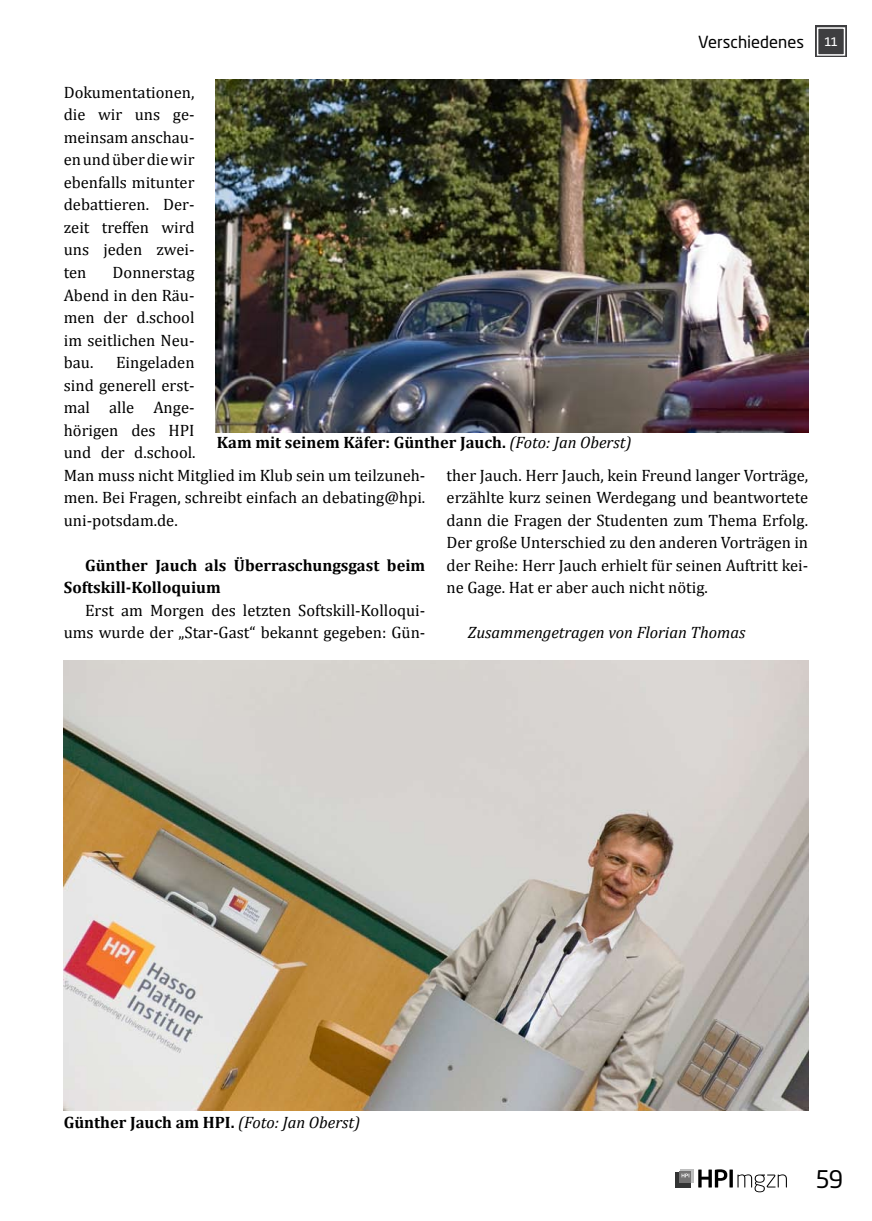
<style>
.page{position:relative;width:872px;height:1221px;background:#fff}
.page>*{position:absolute;margin:0;border:0;box-sizing:border-box;transform-origin:0 0}
.t1{font:24px "Neo Sans Std";color:#000}
.t2{font:16.5px/22.5px "Cambria";color:#000;text-align:justify}
.t3{font:700 16.5px/22.5px "Cambria";color:#000}
.t4{font:italic 16.5px "Cambria";color:#000}
.t5{font:16.5px "Neo Sans Std";color:#000}
.s1{font-family:"Consolas";font-size:13.5px;color:#fff}
.s2{font-weight:400;font-style:italic}
</style>
<div class="page">
<svg style="left:675px;top:1171px;width:16px;height:16px"></svg>
<div style="left:680px;top:1169px;width:13px;height:13px;background:#bebfbf"></div>
<svg style="left:680px;top:1171px;width:11px;height:11px"></svg>
<svg style="left:681px;top:1173px;width:8px;height:4px"></svg>
<svg style="left:698px;top:1169px;width:29px;height:18px"></svg>
<svg style="left:729px;top:1169px;width:4px;height:18px"></svg>
<svg style="left:737px;top:1174px;width:50px;height:18px"></svg>
<div style="left:815px;top:26px;width:32px;height:31px;background:#3e3e40"></div>
<div style="left:817px;top:27px;width:28px;height:29px;border:2px solid #fff"></div>
<img style="left:64px;top:660px;width:744px;height:450px">
<img style="left:216px;top:80px;width:592px;height:352px">
<p class="t5" style="left:698px;top:32px;width:142px">Verschiedenes <span class="s1">11</span></p>
<p class="t2" style="left:64px;top:81px;width:132px">Dokumentationen, die wir uns ge&shy;meinsam anschau&shy;en und über die wir ebenfalls mitunter debattieren. Der&shy;zeit treffen wird uns jeden zwei&shy;ten</p>
<p class="t2" style="left:64px;top:261px;width:132px;text-indent:49px">Donnerstag Abend in den Räu&shy;men der d.school im seitlichen Neu&shy;bau.</p>
<p class="t2" style="left:64px;top:351px;width:363px;text-align:left;text-indent:52px">Eingeladen<br>sind generell erst-<br>mal alle Ange-<br>hörigen des HPI<br>und der d.school.<br>Man muss nicht Mitglied im Klub sein um teilzuneh&shy;men. Bei Fragen, schreibt einfach an debating@hpi. uni-potsdam.de.</p>
<p class="t3" style="left:64px;top:553px;width:363px;text-indent:21px">Günther Jauch als Überraschungsgast beim<br>Softskill-Kolloquium</p>
<p class="t2" style="left:64px;top:598px;width:363px;text-align:right">Erst am Morgen des letzten Softskill-Kolloqui&shy;ums wurde der „Star-Gast“ bekannt gegeben: Gün-</p>
<p class="t3" style="left:217px;top:431px;width:416px">Kam mit seinem Käfer: Günther Jauch. <span class="s2">(Foto: Jan Oberst)</span></p>
<p class="t2" style="left:446px;top:463px;width:363px">ther Jauch. Herr Jauch, kein Freund langer Vorträge, erzählte kurz seinen Werdegang und beantwortete dann die Fragen der Studenten zum Thema Erfolg.<br>Der große Unterschied zu den anderen Vorträgen in der Reihe: Herr Jauch erhielt für seinen Auftritt kei&shy;ne Gage. Hat er aber auch nicht nötig.</p>
<p class="t4" style="left:468px;top:622px;width:279px">Zusammengetragen von Florian Thomas</p>
<p class="t3" style="left:64px;top:1110px;width:298px">Günther Jauch am HPI. <span class="s2">(Foto: Jan Oberst)</span></p>
<h1 class="t1" style="left:815px;top:1163px;width:29px">59</h1>
</div>
